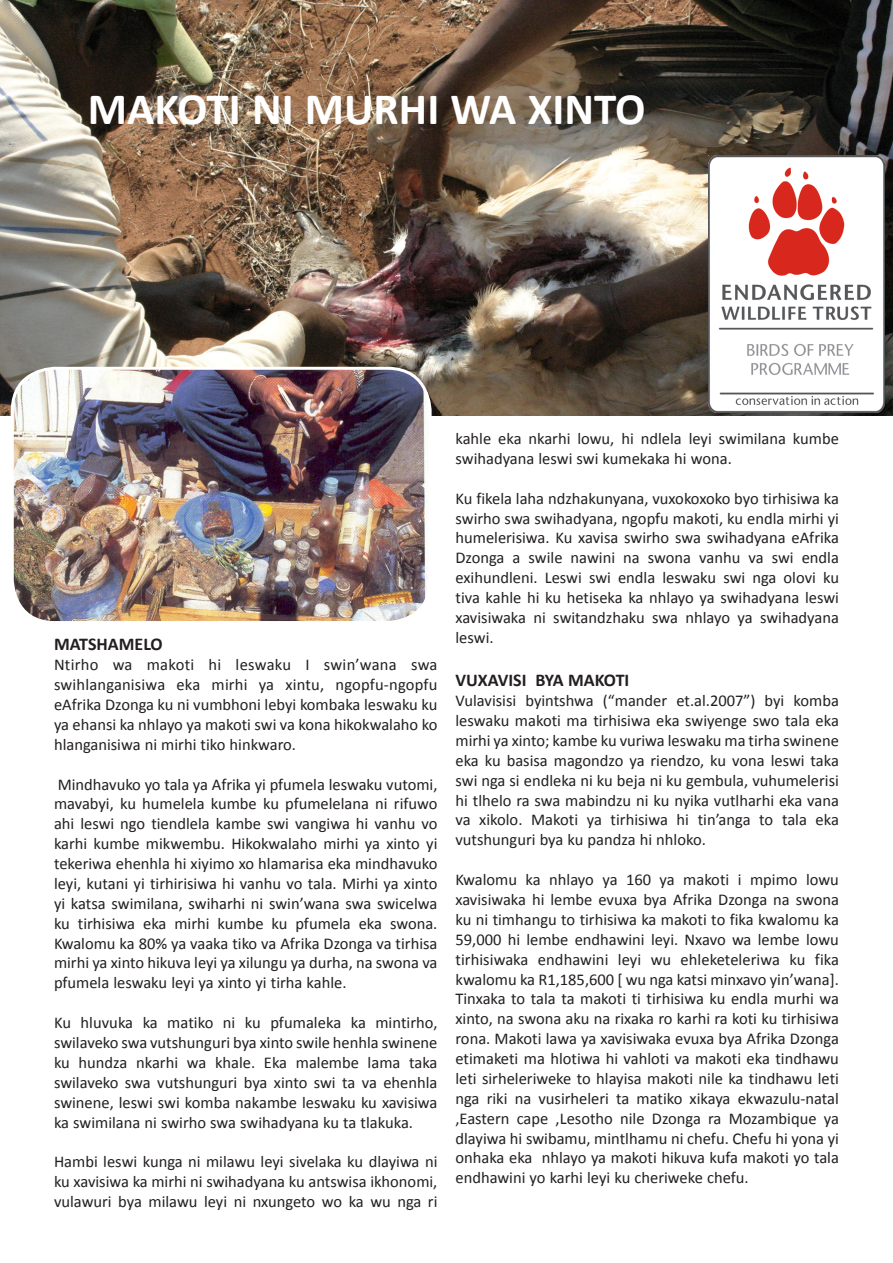
<style>
.page{position:relative;width:893px;height:1263px;background:#fff}
.page>*{position:absolute;margin:0;border:0;box-sizing:border-box;transform-origin:0 0}
.t1{font:700 45px "Calibri";color:#fff}
.t2{font:700 18px "Calibri";color:#231f20}
.t3{font:16.5px/20px "Calibri";color:#231f20;text-align:justify}
</style>
<div class="page">
<img style="left:0;top:0;width:893px;height:416px">
<img style="left:708px;top:155px;width:176px;height:257px">
<img style="left:12px;top:368px;width:418px;height:252px">
<div style="left:11px;top:367px;width:421px;height:257px;border:3px solid #fff;border-radius:43px"></div>
<p class="t1" style="left:88px;top:80px;width:559px">MAKOTI NI MURHI WA XINTO</p>
<p class="t2" style="left:54px;top:633px;width:110px">MATSHAMELO</p>
<p class="t3" style="left:54px;top:655px;width:385px">Ntirho wa makoti hi leswaku I swin’wana swa swihlanganisiwa eka mirhi ya xintu, ngopfu-ngopfu eAfrika Dzonga ku ni vumbhoni lebyi kombaka leswaku ku ya ehansi ka nhlayo ya makoti swi va kona hikokwalaho ko hlanganisiwa ni mirhi tiko hinkwaro.</p>
<p class="t3" style="left:54px;top:774px;width:385px">Mindhavuko yo tala ya Afrika yi pfumela leswaku vutomi, mavabyi, ku humelela kumbe ku pfumelelana ni rifuwo ahi leswi ngo tiendlela kambe swi vangiwa hi vanhu vo karhi kumbe mikwembu. Hikokwalaho mirhi ya xinto yi tekeriwa ehenhla hi xiyimo xo hlamarisa eka mindhavuko leyi, kutani yi tirhirisiwa hi vanhu vo tala. Mirhi ya xinto yi katsa swimilana, swiharhi ni swin’wana swa swicelwa ku tirhisiwa eka mirhi kumbe ku pfumela eka swona.<br>Kwalomu ka 80% ya vaaka tiko va Afrika Dzonga va tirhisa mirhi ya xinto hikuva leyi ya xilungu ya durha, na swona va pfumela leswaku leyi ya xinto yi tirha kahle.</p>
<p class="t3" style="left:54px;top:1013px;width:385px">Ku hluvuka ka matiko ni ku pfumaleka ka mintirho, swilaveko swa vutshunguri bya xinto swile henhla swinene ku hundza nkarhi wa khale. Eka malembe lama taka swilaveko swa vutshunguri bya xinto swi ta va ehenhla swinene, leswi swi komba nakambe leswaku ku xavisiwa ka swimilana ni swirho swa swihadyana ku ta tlakuka.</p>
<p class="t3" style="left:54px;top:1152px;width:385px">Hambi leswi kunga ni milawu leyi sivelaka ku dlayiwa ni ku xavisiwa ka mirhi ni swihadyana ku antswisa ikhonomi, vulawuri bya milawu leyi ni nxungeto wo ka wu nga ri</p>
<p class="t3" style="left:455px;top:429px;width:385px">kahle eka nkarhi lowu, hi ndlela leyi swimilana kumbe swihadyana leswi swi kumekaka hi wona.</p>
<p class="t3" style="left:455px;top:488px;width:385px">Ku fikela laha ndzhakunyana, vuxokoxoko byo tirhisiwa ka swirho swa swihadyana, ngopfu makoti, ku endla mirhi yi humelerisiwa. Ku xavisa swirho swa swihadyana eAfrika Dzonga a swile nawini na swona vanhu va swi endla exihundleni. Leswi swi endla leswaku swi nga olovi ku tiva kahle hi ku hetiseka ka nhlayo ya swihadyana leswi xavisiwaka ni switandzhaku swa nhlayo ya swihadyana leswi.</p>
<p class="t2" style="left:455px;top:669px;width:175px">VUXAVISI BYA MAKOTI</p>
<p class="t3" style="left:455px;top:691px;width:385px">Vulavisisi byintshwa (“mander et.al.2007”) byi komba leswaku makoti ma tirhisiwa eka swiyenge swo tala eka mirhi ya xinto; kambe ku vuriwa leswaku ma tirha swinene eka ku basisa magondzo ya riendzo, ku vona leswi taka swi nga si endleka ni ku beja ni ku gembula, vuhumelerisi hi tlhelo ra swa mabindzu ni ku nyika vutlharhi eka vana va xikolo. Makoti ya tirhisiwa hi tin’anga to tala eka vutshunguri bya ku pandza hi nhloko.</p>
<p class="t3" style="left:455px;top:870px;width:385px">Kwalomu ka nhlayo ya 160 ya makoti i mpimo lowu xavisiwaka hi lembe evuxa bya Afrika Dzonga na swona ku ni timhangu to tirhisiwa ka makoti to fika kwalomu ka 59,000 hi lembe endhawini leyi. Nxavo wa lembe lowu tirhisiwaka endhawini leyi wu ehleketeleriwa ku fika kwalomu ka R1,185,600 [ wu nga katsi minxavo yin’wana].<br>Tinxaka to tala ta makoti ti tirhisiwa ku endla murhi wa xinto, na swona aku na rixaka ro karhi ra koti ku tirhisiwa rona. Makoti lawa ya xavisiwaka evuxa bya Afrika Dzonga etimaketi ma hlotiwa hi vahloti va makoti eka tindhawu leti sirheleriweke to hlayisa makoti nile ka tindhawu leti nga riki na vusirheleri ta matiko xikaya ekwazulu-natal ,Eastern cape ,Lesotho nile Dzonga ra Mozambique ya dlayiwa hi swibamu, mintlhamu ni chefu. Chefu hi yona yi onhaka eka nhlayo ya makoti hikuva kufa makoti yo tala endhawini yo karhi leyi ku cheriweke chefu.</p>
</div>
